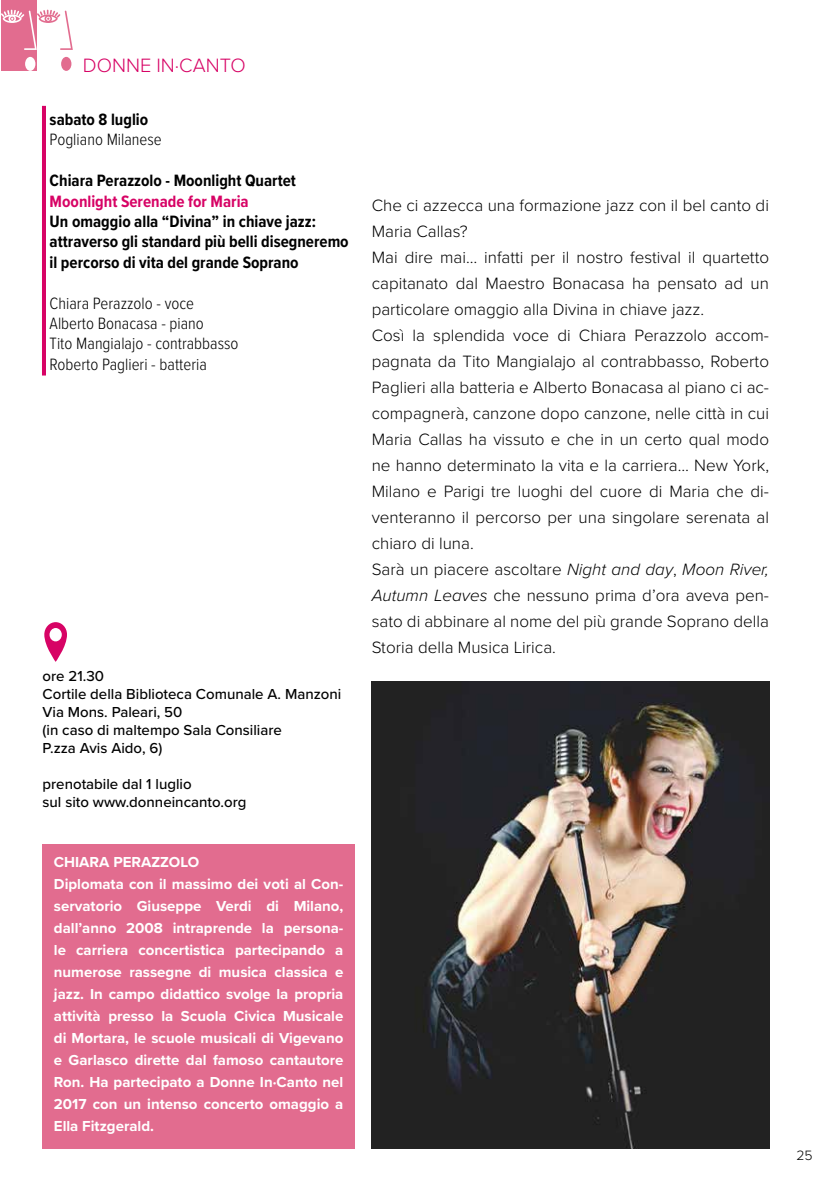
<style>
.page{position:relative;width:840px;height:1191px;background:#fff}
.page>*{position:absolute;margin:0;border:0;box-sizing:border-box;transform-origin:0 0}
.t1{font:300 20px "Proxima Nova";color:#d70365}
.t2{font:300 17px/26px "Proxima Nova";color:#000}
.t3{font:700 17px/20.4px "Proxima Nova Cond";color:#000}
.t4{font:300 17px/20.4px "Proxima Nova Cond";color:#000}
.t5{font:700 17px "Proxima Nova Cond";color:#d70365}
.t6{font:700 15px/22px "Proxima Nova";color:#fff}
.t7{font:500 15px/18px "Proxima Nova";color:#000}
.t8{font:300 14px "Proxima Nova";color:#000}
.s1{font-style:italic}
</style>
<div class="page">
<div style="left:61px;top:57px;width:10px;height:14px;background:#e26c8f;border-radius:50%"></div>
<div style="left:1px;top:0;width:36px;height:71px;background:#e26c8f"></div>
<svg style="left:1px;top:10px;width:72px;height:40px"></svg>
<div style="left:25px;top:57px;width:10px;height:14px;background:#fff;border-radius:50%"></div>
<hr style="left:42px;top:106px;width:4px;height:269px;background:#d70365">
<svg style="left:44px;top:622px;width:23px;height:40px"></svg>
<div style="left:43px;top:843px;width:311px;height:305px;background:#e26c8f"></div>
<img style="left:371px;top:682px;width:397px;height:466px">
<p class="t1" style="left:83px;top:51px;width:164px">DONNE IN·CANTO</p>
<p class="t3" style="left:50px;top:109px;width:100px">sabato 8 luglio</p>
<p class="t4" style="left:50px;top:129px;width:114px">Pogliano Milanese</p>
<p class="t3" style="left:50px;top:170px;width:248px">Chiara Perazzolo - Moonlight Quartet</p>
<p class="t5" style="left:50px;top:188px;width:200px">Moonlight Serenade for Maria</p>
<p class="t3" style="left:50px;top:211px;width:300px">Un omaggio alla “Divina” in chiave jazz: attraverso gli standard più belli disegneremo il percorso di vita del grande Soprano</p>
<p class="t4" style="left:50px;top:292px;width:190px">Chiara Perazzolo - voce<br>Alberto Bonacasa - piano<br>Tito Mangialajo - contrabbasso<br>Roberto Paglieri - batteria</p>
<p class="t7" style="left:43px;top:666px;width:300px">ore 21.30<br>Cortile della Biblioteca Comunale A. Manzoni<br>Via Mons. Paleari, 50<br>(in caso di maltempo Sala Consiliare<br>P.zza Avis Aido, 6)</p>
<p class="t7" style="left:43px;top:774px;width:205px">prenotabile dal 1 luglio<br>sul sito www.donneincanto.org</p>
<p class="t6" style="left:54px;top:850px;width:291px">CHIARA PERAZZOLO<br>Diplomata con il massimo dei voti al Con&shy;servatorio Giuseppe Verdi di Milano, dall’anno 2008 intraprende la persona&shy;le carriera concertistica partecipando a numerose rassegne di musica classica e jazz. In campo didattico svolge la propria attività presso la Scuola Civica Musicale di Mortara, le scuole musicali di Vigevano e Garlasco dirette dal famoso cantautore Ron. Ha partecipato a Donne In·Canto nel 2017 con un intenso concerto omaggio a Ella Fitzgerald.</p>
<p class="t2" style="left:371px;top:192px;width:398px">Che ci azzecca una formazione jazz con il bel canto di Maria Callas?<br>Mai dire mai… infatti per il nostro festival il quartetto capitanato dal Maestro Bonacasa ha pensato ad un particolare omaggio alla Divina in chiave jazz.<br>Così la splendida voce di Chiara Perazzolo accom&shy;pagnata da Tito Mangialajo al contrabbasso, Roberto Paglieri alla batteria e Alberto Bonacasa al piano ci ac&shy;compagnerà, canzone dopo canzone, nelle città in cui Maria Callas ha vissuto e che in un certo qual modo ne hanno determinato la vita e la carriera… New York, Milano e Parigi tre luoghi del cuore di Maria che di&shy;venteranno il percorso per una singolare serenata al chiaro di luna.<br>Sarà un piacere ascoltare <span class="s1">Night and day</span>, <span class="s1">Moon River, Autumn Leaves</span> che nessuno prima d’ora aveva pen&shy;sato di abbinare al nome del più grande Soprano della Storia della Musica Lirica.</p>
<p class="t8" style="left:795px;top:1144px;width:18px">25</p>
</div>
